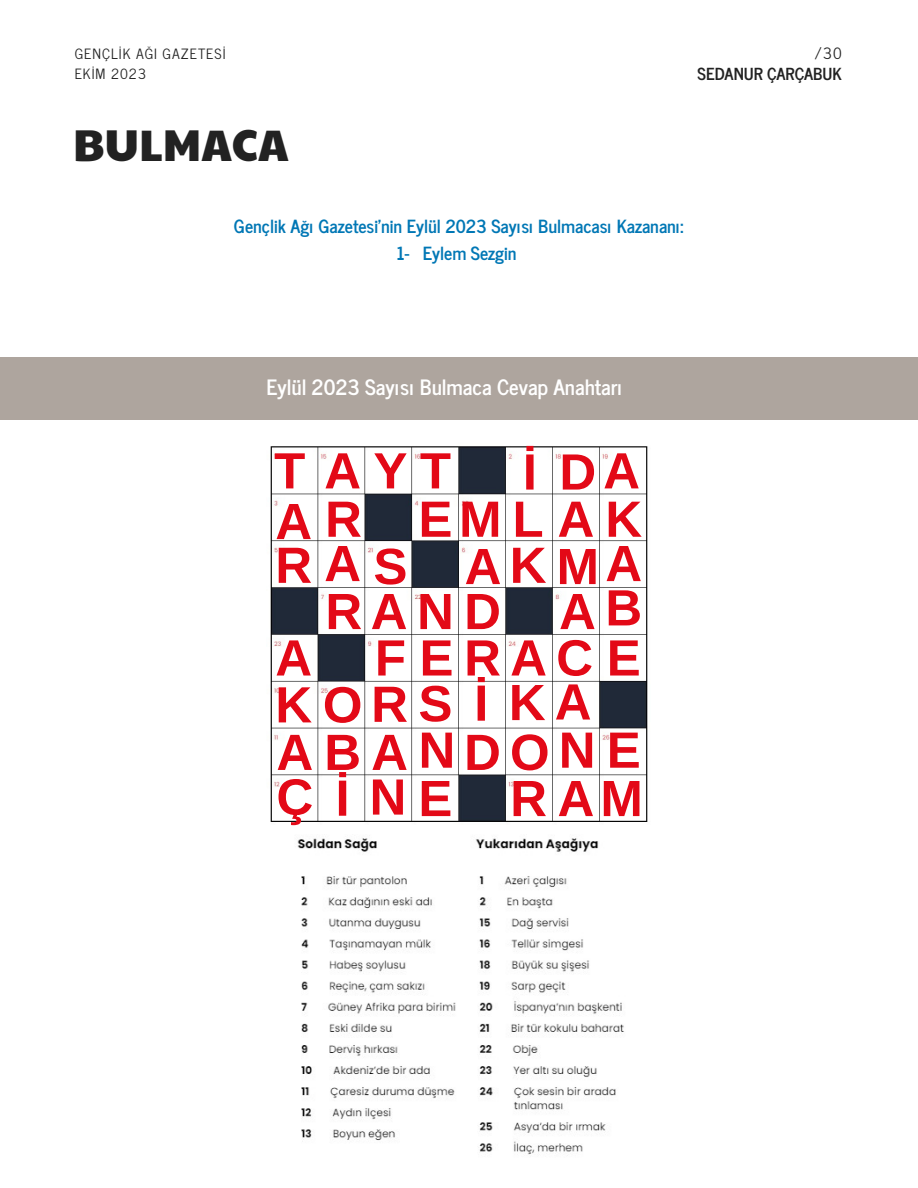
<style>
.page{position:relative;width:918px;height:1188px;background:#fff}
.page>*{position:absolute;margin:0;border:0;box-sizing:border-box;transform-origin:0 0}
.t1{font:700 51px "Arimo";letter-spacing:.2em;color:#e30917}
.t2{font:43.65px "Paytone One";color:#222}
.t3{font:700 21px "News Cycle";color:#fff}
.t4{font:700 18px "News Cycle";color:#0077b5}
.t5{font:700 16.5px "News Cycle";color:#222}
.t6{font:15.6px "News Cycle";color:#222}
.t7{font:14.1px "News Cycle";letter-spacing:.07em;color:#222}
</style>
<div class="page">
<div style="left:0;top:357px;width:918px;height:62px;background:#aea59e"></div>
<img style="left:270px;top:446px;width:378px;height:376px">
<img style="left:297px;top:838px;width:327px;height:317px">
<p class="t7" style="left:75px;top:41px;width:152px">GENÇLİK AĞI GAZETESİ</p>
<p class="t7" style="left:75px;top:61px;width:73px">EKİM 2023</p>
<p class="t2" style="left:73px;top:112px;width:217px">BULMACA</p>
<p class="t6" style="left:814px;top:40px;width:29px">/30</p>
<p class="t5" style="left:698px;top:59px;width:146px">SEDANUR ÇARÇABUK</p>
<p class="t4" style="left:234px;top:211px;width:451px">Gençlik Ağı Gazetesi'nin Eylül 2023 Sayısı Bulmacası Kazananı:</p>
<p class="t4" style="left:397px;top:238px;width:121px">1- Eylem Sezgin</p>
<p class="t3" style="left:267px;top:369px;width:358px">Eylül 2023 Sayısı Bulmaca Cevap Anahtarı</p>
<p class="t1" style="left:523px;top:443px;width:119px">İDA</p>
<p class="t1" style="left:418px;top:491px;width:225px">EMLAK</p>
<p class="t1" style="left:274px;top:442px;width:178px">T AYT</p>
<p class="t1" style="left:275px;top:492px;width:88px">A R</p>
<p class="t1" style="left:275px;top:537px;width:38px">R</p>
<p class="t1" style="left:324px;top:535px;width:38px">A</p>
<p class="t1" style="left:605px;top:535px;width:38px">A</p>
<p class="t1" style="left:605px;top:579px;width:38px">B</p>
<p class="t1" style="left:373px;top:538px;width:35px">S</p>
<p class="t1" style="left:465px;top:538px;width:136px">AKM</p>
<p class="t1" style="left:325px;top:583px;width:177px">RAND</p>
<p class="t1" style="left:559px;top:583px;width:38px">A</p>
<p class="t1" style="left:375px;top:629px;width:267px">F ERACE</p>
<p class="t1" style="left:275px;top:629px;width:38px">A</p>
<p class="t1" style="left:275px;top:675px;width:318px">KORS İ KA</p>
<p class="t1" style="left:276px;top:724px;width:366px">ABANDONE</p>
<p class="t1" style="left:276px;top:769px;width:177px">Ç İ NE</p>
<p class="t1" style="left:510px;top:770px;width:134px">RAM</p>
</div>
